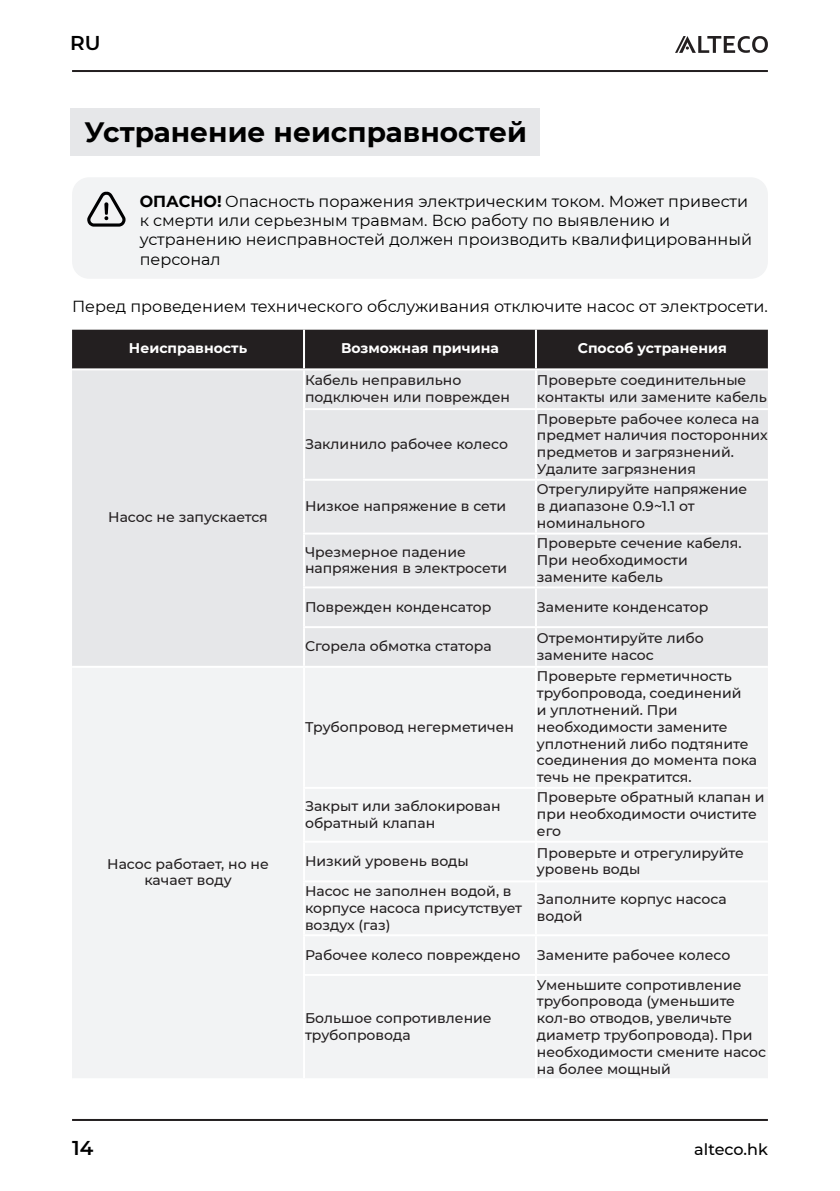
<style>
.page{position:relative;width:840px;height:1191px;background:#fff}
.page>*{position:absolute;margin:0;border:0;box-sizing:border-box;transform-origin:0 0}
.t1{font:700 28px "Montserrat";color:#000}
.t2{font:600 20px "Montserrat";color:#000}
.t3{font:16px/19.2px "Montserrat";color:#000}
.t4{font:500 16px "Montserrat";color:#000}
.t5{font:500 14px/16.8px "Montserrat";color:#231f20}
.t6{font:700 14px "Montserrat";color:#fff}
.s1{font-weight:700}
</style>
<div class="page">
<hr style="left:72px;top:1119px;width:695px;height:2px;background:#231f20">
<hr style="left:72px;top:70px;width:695px;height:2px;background:#231f20">
<svg style="left:675px;top:36px;width:92px;height:17px"></svg>
<div style="left:70px;top:108px;width:469px;height:48px;background:#e6e7e9"></div>
<div style="left:72px;top:177px;width:695px;height:102px;background:#f2f3f4;border-radius:17px"></div>
<svg style="left:87px;top:191px;width:38px;height:36px"></svg>
<div style="left:72px;top:330px;width:695px;height:38px;background:#231f20"></div>
<div style="left:72px;top:370px;width:695px;height:296px;background:#e6e7e9"></div>
<div style="left:72px;top:668px;width:695px;height:410px;background:#f2f3f4"></div>
<hr style="left:303px;top:330px;width:2px;height:38px;background:#fff">
<hr style="left:534px;top:330px;width:2px;height:38px;background:#fff">
<hr style="left:303px;top:370px;width:2px;height:38px;background:#fff">
<hr style="left:534px;top:370px;width:2px;height:38px;background:#fff">
<hr style="left:303px;top:408px;width:232px;height:2px;background:#fff">
<hr style="left:303px;top:410px;width:2px;height:69px;background:#fff">
<hr style="left:535px;top:408px;width:232px;height:2px;background:#fff">
<hr style="left:534px;top:410px;width:2px;height:69px;background:#fff">
<hr style="left:303px;top:479px;width:232px;height:2px;background:#fff">
<hr style="left:303px;top:481px;width:2px;height:51px;background:#fff">
<hr style="left:535px;top:479px;width:232px;height:2px;background:#fff">
<hr style="left:534px;top:481px;width:2px;height:51px;background:#fff">
<hr style="left:303px;top:532px;width:232px;height:2px;background:#fff">
<hr style="left:303px;top:534px;width:2px;height:52px;background:#fff">
<hr style="left:535px;top:532px;width:232px;height:2px;background:#fff">
<hr style="left:534px;top:534px;width:2px;height:52px;background:#fff">
<hr style="left:303px;top:586px;width:232px;height:2px;background:#fff">
<hr style="left:303px;top:588px;width:2px;height:38px;background:#fff">
<hr style="left:535px;top:586px;width:232px;height:2px;background:#fff">
<hr style="left:534px;top:588px;width:2px;height:38px;background:#fff">
<hr style="left:303px;top:626px;width:232px;height:2px;background:#fff">
<hr style="left:303px;top:628px;width:2px;height:38px;background:#fff">
<hr style="left:535px;top:626px;width:232px;height:2px;background:#fff">
<hr style="left:534px;top:628px;width:2px;height:38px;background:#fff">
<hr style="left:303px;top:668px;width:2px;height:119px;background:#fff">
<hr style="left:534px;top:668px;width:2px;height:119px;background:#fff">
<hr style="left:303px;top:787px;width:232px;height:2px;background:#fff">
<hr style="left:303px;top:789px;width:2px;height:51px;background:#fff">
<hr style="left:535px;top:787px;width:232px;height:2px;background:#fff">
<hr style="left:534px;top:789px;width:2px;height:51px;background:#fff">
<hr style="left:303px;top:840px;width:232px;height:2px;background:#fff">
<hr style="left:303px;top:842px;width:2px;height:38px;background:#fff">
<hr style="left:535px;top:840px;width:232px;height:2px;background:#fff">
<hr style="left:534px;top:842px;width:2px;height:38px;background:#fff">
<hr style="left:303px;top:880px;width:232px;height:2px;background:#fff">
<hr style="left:303px;top:882px;width:2px;height:52px;background:#fff">
<hr style="left:535px;top:880px;width:232px;height:2px;background:#fff">
<hr style="left:534px;top:882px;width:2px;height:52px;background:#fff">
<hr style="left:303px;top:934px;width:232px;height:2px;background:#fff">
<hr style="left:303px;top:936px;width:2px;height:38px;background:#fff">
<hr style="left:535px;top:934px;width:232px;height:2px;background:#fff">
<hr style="left:534px;top:936px;width:2px;height:38px;background:#fff">
<hr style="left:303px;top:974px;width:232px;height:2px;background:#fff">
<hr style="left:303px;top:976px;width:2px;height:102px;background:#fff">
<hr style="left:535px;top:974px;width:232px;height:2px;background:#fff">
<hr style="left:534px;top:976px;width:2px;height:102px;background:#fff">
<h2 class="t2" style="left:70px;top:29px;width:32px">RU</h2>
<h1 class="t1" style="left:84px;top:112px;width:444px">Устранение неисправностей</h1>
<p class="t3" style="left:140px;top:191px;width:613px"><span class="s1">ОПАСНО!</span> Опасность поражения электрическим током. Может привести к смерти или серьезным травмам. Всю работу по выявлению и устранению неисправностей должен производить квалифицированный персонал</p>
<p class="t3" style="left:72px;top:296px;width:697px">Перед проведением технического обслуживания отключите насос от электросети.</p>
<p class="t6" style="left:129px;top:338px;width:120px">Неисправность</p>
<p class="t6" style="left:341px;top:338px;width:159px">Возможная причина</p>
<p class="t6" style="left:577px;top:338px;width:150px">Способ устранения</p>
<p class="t5" style="left:108px;top:508px;width:161px">Насос не запускается</p>
<p class="t5" style="left:107px;top:854px;width:163px;text-align:center">Насос работает, но не качает воду</p>
<p class="t5" style="left:305px;top:371px;width:206px">Кабель неправильно подключен или поврежден</p>
<p class="t5" style="left:536px;top:371px;width:231px">Проверьте соединительные контакты или замените кабель</p>
<p class="t5" style="left:305px;top:435px;width:204px">Заклинило рабочее колесо</p>
<p class="t5" style="left:536px;top:410px;width:232px">Проверьте рабочее колеса на предмет наличия посторонних предметов и загрязнений.<br>Удалите загрязнения</p>
<p class="t5" style="left:305px;top:497px;width:203px">Низкое напряжение в сети</p>
<p class="t5" style="left:536px;top:480px;width:212px">Отрегулируйте напряжение в диапазоне 0.9~1.1 от номинального</p>
<p class="t5" style="left:305px;top:542px;width:204px">Чрезмерное падение напряжения в электросети</p>
<p class="t5" style="left:536px;top:534px;width:206px">Проверьте сечение кабеля.<br>При необходимости замените кабель</p>
<p class="t5" style="left:305px;top:598px;width:188px">Поврежден конденсатор</p>
<p class="t5" style="left:536px;top:598px;width:173px">Замените конденсатор</p>
<p class="t5" style="left:305px;top:637px;width:188px">Сгорела обмотка статора</p>
<p class="t5" style="left:536px;top:629px;width:168px">Отремонтируйте либо замените насос</p>
<p class="t5" style="left:305px;top:718px;width:210px">Трубопровод негерметичен</p>
<p class="t5" style="left:536px;top:667px;width:221px">Проверьте герметичность трубопровода, соединений<br>и уплотнений. При необходимости замените уплотнений либо подтяните соединения до момента пока течь не прекратится.</p>
<p class="t5" style="left:305px;top:797px;width:197px">Закрыт или заблокирован обратный клапан</p>
<p class="t5" style="left:536px;top:788px;width:229px">Проверьте обратный клапан и при необходимости очистите его</p>
<p class="t5" style="left:305px;top:852px;width:165px">Низкий уровень воды</p>
<p class="t5" style="left:536px;top:843px;width:208px">Проверьте и отрегулируйте уровень воды</p>
<p class="t5" style="left:305px;top:882px;width:218px">Насос не заполнен водой, в корпусе насоса присутствует воздух (газ)</p>
<p class="t5" style="left:536px;top:890px;width:191px">Заполните корпус насоса водой</p>
<p class="t5" style="left:305px;top:945px;width:426px">Рабочее колесо повреждено Замените рабочее колесо</p>
<p class="t5" style="left:305px;top:1009px;width:188px">Большое сопротивление трубопровода</p>
<p class="t5" style="left:536px;top:975px;width:230px">Уменьшите сопротивление трубопровода (уменьшите кол-во отводов, увеличьте диаметр трубопровода). При необходимости смените насос на более мощный</p>
<h2 class="t2" style="left:72px;top:1133px;width:23px">14</h2>
<p class="t4" style="left:693px;top:1138px;width:75px">alteco.hk</p>
</div>
